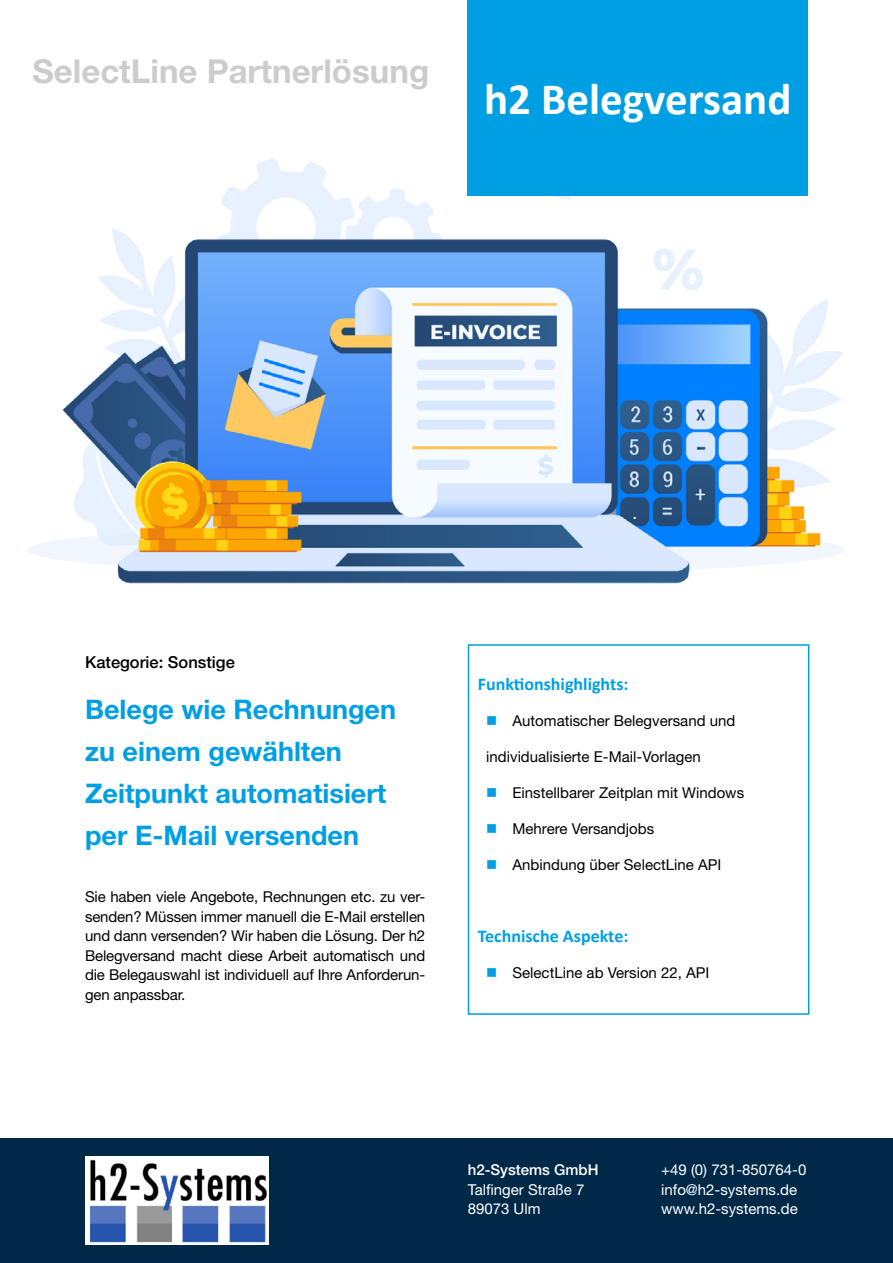
<style>
.page{position:relative;width:893px;height:1263px;background:#fff}
.page>*{position:absolute;margin:0;border:0;box-sizing:border-box;transform-origin:0 0}
.t1{font:700 45px "Calibri";color:#fff}
.t2{font:700 33px "Helvetica Neue LT Pro";color:#ccc}
.t3{font:700 27px/42px "Helvetica Neue LT Pro";color:#009fe3}
.t4{font:700 18px "Calibri";color:#009fe3}
.t5{font:500 16.5px "Helvetica Neue LT Pro";color:#000}
.t6{font:15px/19.5px "Helvetica Neue LT Pro";color:#000;text-align:justify}
.t7{font:15px/19.5px "Helvetica Neue LT Pro";color:#fff}
.t8{font:500 15px "Helvetica Neue LT Pro";color:#fff}
.s1{color:#009fe3}
</style>
<div class="page">
<img style="left:28px;top:142px;width:816px;height:442px">
<div style="left:468px;top:0;width:340px;height:195px;background:#009fe3"></div>
<div style="left:0;top:1138px;width:893px;height:125px;background:#002847"></div>
<div style="left:468px;top:644px;width:341px;height:371px;border:2px solid #009fe3"></div>
<img style="left:85px;top:1156px;width:184px;height:89px">
<h2 class="t2" style="left:33px;top:51px;width:398px">SelectLine Partnerlösung</h2>
<h1 class="t1" style="left:484px;top:67px;width:309px">h2 Belegversand</h1>
<p class="t5" style="left:85px;top:652px;width:151px">Kategorie: Sonstige</p>
<h3 class="t3" style="left:85px;top:688px;width:312px">Belege wie Rechnungen zu einem gewählten<br>Zeitpunkt automatisiert per E-Mail versenden</h3>
<p class="t6" style="left:85px;top:887px;width:342px">Sie haben viele Angebote, Rechnungen etc. zu ver&shy;senden? Müssen immer manuell die E-Mail erstellen und dann versenden? Wir haben die Lösung. Der h2<br>Belegversand macht diese Arbeit automatisch und die Belegauswahl ist individuell auf Ihre Anforderun&shy;gen anpassbar.</p>
<p class="t4" style="left:478px;top:671px;width:152px">Funktionshighlights:</p>
<p class="t6" style="left:486px;top:711px;width:251px"><span class="s1">■</span> Automatischer Belegversand und</p>
<p class="t6" style="left:486px;top:747px;width:216px">individualisierte E-Mail-Vorlagen</p>
<p class="t6" style="left:486px;top:783px;width:259px"><span class="s1">■</span> Einstellbarer Zeitplan mit Windows</p>
<p class="t6" style="left:486px;top:819px;width:169px"><span class="s1">■</span> Mehrere Versandjobs</p>
<p class="t6" style="left:486px;top:855px;width:237px"><span class="s1">■</span> Anbindung über SelectLine API</p>
<p class="t4" style="left:478px;top:923px;width:152px">Technische Aspekte:</p>
<p class="t6" style="left:486px;top:963px;width:225px"><span class="s1">■</span> SelectLine ab Version 22, API</p>
<p class="t8" style="left:468px;top:1161px;width:132px">h2-Systems GmbH</p>
<p class="t7" style="left:468px;top:1179px;width:118px">Talfinger Straße 7<br>89073 Ulm</p>
<p class="t7" style="left:661px;top:1160px;width:147px">+49 (0) 731-850764-0 info@h2-systems.de www.h2-systems.de</p>
</div>
